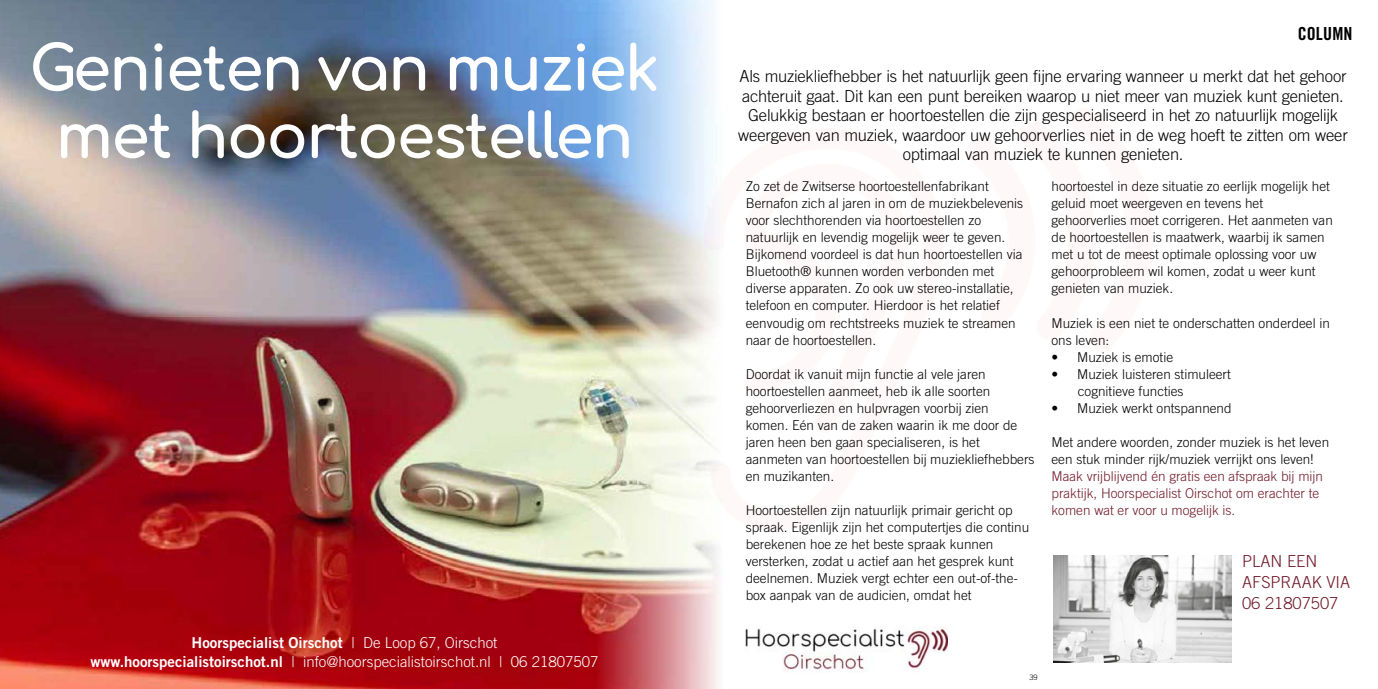
<style>
.page{position:relative;width:1378px;height:689px;background:#fff}
.page>*{position:absolute;margin:0;border:0;box-sizing:border-box;transform-origin:0 0}
.t1{font:700 61.5px/67.5px "Comfortaa";letter-spacing:-.03em;color:#fff;text-align:center}
.t2{font:18px "Trade Gothic LT Std Bd Cn 20";letter-spacing:.005em;color:#000}
.t3{font:300 16.5px/19.5px "Trade Gothic LT Std";letter-spacing:-.015em;color:#000;text-align:center}
.t4{font:300 16.5px/21px "Trade Gothic LT Std";color:#71192a}
.t5{font:300 15px "Trade Gothic LT Std";color:#fff}
.t6{font:15px "Trade Gothic LT Std Bd 2";color:#fff}
.t7{font:300 13.5px/17px "Trade Gothic LT Std";color:#000}
.t8{font:300 13.5px/17px "Trade Gothic LT Std";color:#71192a}
.t9{font:300 7.5px "Trade Gothic LT Std";color:#000}
.s1{font-family:"Trade Gothic LT Std";font-weight:300}
.s2{font-family:"Trade Gothic LT Std Bd 2";font-weight:400}
</style>
<div class="page">
<img style="left:0;top:0;width:718px;height:689px">
<img style="left:704px;top:108px;width:20px;height:422px">
<img style="left:745px;top:627px;width:203px;height:45px">
<img style="left:1053px;top:555px;width:179px;height:107px">
<h1 class="t1" style="left:29px;top:26px;width:632px">Genieten van muziek met hoortoestellen</h1>
<p class="t6" style="left:191px;top:633px;width:307px">Hoorspecialist Oirschot <span class="s1">| De Loop 67, Oirschot</span></p>
<p class="t5" style="left:90px;top:653px;width:509px"><span class="s2">www.hoorspecialistoirschot.nl</span> | info@hoorspecialistoirschot.nl | 06 21807507</p>
<h2 class="t2" style="left:1298px;top:23px;width:56px">COLUMN</h2>
<p class="t3" style="left:738px;top:67px;width:611px">Als muziekliefhebber is het natuurlijk geen fijne ervaring wanneer u merkt dat het gehoor achteruit gaat. Dit kan een punt bereiken waarop u niet meer van muziek kunt genieten.<br>Gelukkig bestaan er hoortoestellen die zijn gespecialiseerd in het zo natuurlijk mogelijk weergeven van muziek, waardoor uw gehoorverlies niet in de weg hoeft te zitten om weer optimaal van muziek te kunnen genieten.</p>
<p class="t7" style="left:745px;top:178px;width:279px">Zo zet de Zwitserse hoortoestellenfabrikant Bernafon zich al jaren in om de muziekbelevenis voor slechthorenden via hoortoestellen zo natuurlijk en levendig mogelijk weer te geven.<br>Bijkomend voordeel is dat hun hoortoestellen via Bluetooth® kunnen worden verbonden met diverse apparaten. Zo ook uw stereo-installatie, telefoon en computer. Hierdoor is het relatief eenvoudig om rechtstreeks muziek te streamen naar de hoortoestellen.</p>
<p class="t7" style="left:745px;top:365px;width:290px">Doordat ik vanuit mijn functie al vele jaren hoortoestellen aanmeet, heb ik alle soorten gehoorverliezen en hulpvragen voorbij zien komen. Eén van de zaken waarin ik me door de jaren heen ben gaan specialiseren, is het aanmeten van hoortoestellen bij muziekliefhebbers en muzikanten.</p>
<p class="t7" style="left:745px;top:501px;width:285px">Hoortoestellen zijn natuurlijk primair gericht op spraak. Eigenlijk zijn het computertjes die continu berekenen hoe ze het beste spraak kunnen versterken, zodat u actief aan het gesprek kunt deelnemen. Muziek vergt echter een out-of-the&shy;box aanpak van de audicien, omdat het</p>
<p class="t7" style="left:1051px;top:178px;width:283px">hoortoestel in deze situatie zo eerlijk mogelijk het geluid moet weergeven en tevens het gehoorverlies moet corrigeren. Het aanmeten van de hoortoestellen is maatwerk, waarbij ik samen met u tot de meest optimale oplossing voor uw gehoorprobleem wil komen, zodat u weer kunt genieten van muziek.</p>
<p class="t7" style="left:1051px;top:314px;width:280px">Muziek is een niet te onderschatten onderdeel in ons leven :</p>
<p class="t7" style="left:1051px;top:348px;width:123px">• Muziek is emotie</p>
<p class="t7" style="left:1078px;top:365px;width:154px;text-indent:-26px">• Muziek luisteren stimuleert cognitieve functies</p>
<p class="t7" style="left:1051px;top:399px;width:182px">• Muziek werkt ontspannend</p>
<p class="t7" style="left:1051px;top:433px;width:279px">Met andere woorden, zonder muziek is het leven een stuk minder rijk/muziek verrijkt ons leven!</p>
<p class="t8" style="left:1051px;top:467px;width:273px">Maak vrijblijvend én gratis een afspraak bij mijn praktijk, Hoorspecialist Oirschot om erachter te komen wat er voor u mogelijk is.</p>
<p class="t4" style="left:1242px;top:550px;width:110px">PLAN EEN<br>AFSPRAAK VIA<br>06 21807507</p>
<p class="t9" style="left:1029px;top:672px;width:10px">39</p>
</div>
